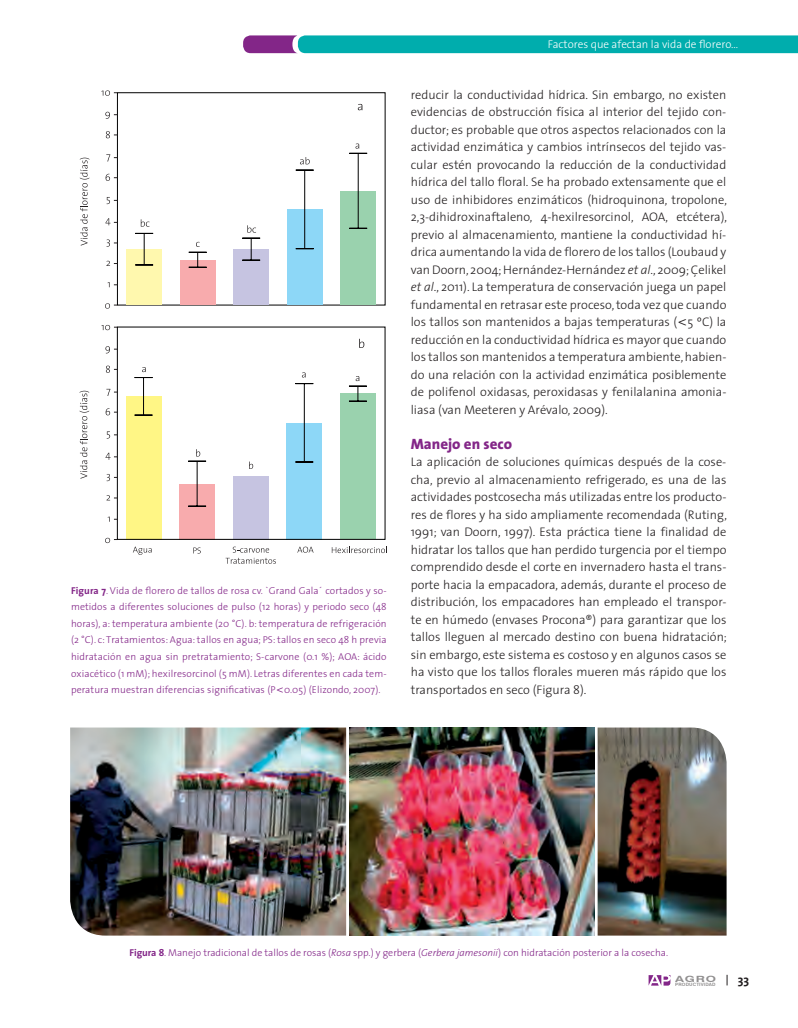
<style>
.page{position:relative;width:798px;height:1028px;background:#fff}
.page>*{position:absolute;margin:0;border:0;box-sizing:border-box;transform-origin:0 0}
.t1{font:800 15px "The Sans 8";color:#832688}
.t2{font:300 12.5px/17.5px "The Sans 3";color:#231f20;text-align:justify}
.t3{font:12.5px "The Sans 7 Bold Plain";color:#231f20}
.t4{font:300 11.25px "The Sans 3";color:#fff}
.t5{font:300 10px/16.5px "The Sans 3";color:#832688;text-align:justify}
.t6{font:700 8.62px "Swiss 721 BT";color:#231f20;scale:1.52 1}
.t7{font:700 4.5px "Swiss 721 BT";letter-spacing:.03em;color:#231f20}
.s1{font-family:"The Sans 7 Bold Plain";font-weight:400}
.s2{font-style:italic}
</style>
<div class="page">
<svg style="left:648px;top:975px;width:22px;height:10px"></svg>
<svg style="left:243px;top:35px;width:554px;height:18px;background:#15a4ac"></svg>
<div style="left:340px;top:191px;width:36px;height:114px;background:#9ad2ae"></div>
<hr style="left:358px;top:153px;width:1px;height:75px;background:#000">
<svg style="left:349px;top:228px;width:18px;height:1px"></svg>
<div style="left:233px;top:249px;width:36px;height:56px;background:#c6c4e1"></div>
<div style="left:287px;top:209px;width:35px;height:96px;background:#8dd7f7"></div>
<svg style="left:296px;top:170px;width:17px;height:1px"></svg>
<hr style="left:304px;top:170px;width:1px;height:79px;background:#000">
<svg style="left:296px;top:248px;width:17px;height:1px"></svg>
<div style="left:180px;top:260px;width:35px;height:45px;background:#f8abad"></div>
<div style="left:126px;top:249px;width:36px;height:56px;background:#fff8ae"></div>
<svg style="left:135px;top:233px;width:18px;height:1px"></svg>
<hr style="left:144px;top:233px;width:1px;height:32px;background:#000">
<svg style="left:135px;top:265px;width:18px;height:1px"></svg>
<svg style="left:101px;top:90px;width:16px;height:6px"></svg>
<svg style="left:105px;top:112px;width:12px;height:7px"></svg>
<svg style="left:106px;top:131px;width:11px;height:7px"></svg>
<svg style="left:106px;top:154px;width:11px;height:7px"></svg>
<svg style="left:105px;top:174px;width:12px;height:7px"></svg>
<svg style="left:107px;top:197px;width:10px;height:7px"></svg>
<svg style="left:105px;top:218px;width:12px;height:7px"></svg>
<svg style="left:106px;top:239px;width:11px;height:8px"></svg>
<svg style="left:106px;top:261px;width:11px;height:5px"></svg>
<svg style="left:107px;top:282px;width:10px;height:5px"></svg>
<svg style="left:105px;top:303px;width:12px;height:6px"></svg>
<svg style="left:141px;top:219px;width:8px;height:8px"></svg>
<svg style="left:189px;top:242px;width:17px;height:26px"></svg>
<svg style="left:242px;top:225px;width:18px;height:36px"></svg>
<svg style="left:300px;top:157px;width:9px;height:7px"></svg>
<svg style="left:349px;top:143px;width:18px;height:11px"></svg>
<svg style="left:80px;top:158px;width:9px;height:88px"></svg>
<svg style="left:357px;top:104px;width:5px;height:6px"></svg>
<svg style="left:117px;top:327px;width:268px;height:212px"></svg>
<svg style="left:101px;top:325px;width:16px;height:5px"></svg>
<svg style="left:105px;top:346px;width:12px;height:7px"></svg>
<svg style="left:106px;top:365px;width:11px;height:8px"></svg>
<svg style="left:106px;top:389px;width:11px;height:7px"></svg>
<svg style="left:106px;top:408px;width:11px;height:7px"></svg>
<svg style="left:107px;top:431px;width:10px;height:7px"></svg>
<svg style="left:105px;top:453px;width:12px;height:7px"></svg>
<svg style="left:107px;top:474px;width:10px;height:7px"></svg>
<svg style="left:106px;top:495px;width:11px;height:5px"></svg>
<svg style="left:108px;top:516px;width:9px;height:6px"></svg>
<svg style="left:105px;top:538px;width:12px;height:5px"></svg>
<svg style="left:133px;top:546px;width:19px;height:9px"></svg>
<svg style="left:193px;top:547px;width:8px;height:6px"></svg>
<svg style="left:233px;top:546px;width:36px;height:6px"></svg>
<svg style="left:225px;top:558px;width:51px;height:6px"></svg>
<svg style="left:297px;top:546px;width:16px;height:6px"></svg>
<svg style="left:332px;top:546px;width:55px;height:7px"></svg>
<svg style="left:142px;top:367px;width:4px;height:5px"></svg>
<svg style="left:188px;top:449px;width:18px;height:13px"></svg>
<svg style="left:249px;top:461px;width:4px;height:8px"></svg>
<svg style="left:302px;top:372px;width:3px;height:5px"></svg>
<svg style="left:349px;top:376px;width:17px;height:26px"></svg>
<svg style="left:79px;top:391px;width:10px;height:88px"></svg>
<svg style="left:359px;top:339px;width:5px;height:9px"></svg>
<img style="left:70px;top:727px;width:276px;height:208px">
<img style="left:349px;top:727px;width:245px;height:208px">
<img style="left:597px;top:727px;width:129px;height:208px">
<p class="t5" style="left:71px;top:582px;width:317px"><span class="s1">Figura 7</span>. Vida de florero de tallos de rosa cv. `Grand Gala´ cortados y so&shy;metidos a diferentes soluciones de pulso (12 horas) y periodo seco (48 horas), a: temperatura ambiente (20 °C). b: temperatura de refrigeración (2 °C). c: Tratamientos: Agua: tallos en agua; PS: tallos en seco 48 h previa hidratación en agua sin pretratamiento; S-carvone (0.1 %); AOA: ácido oxiacético (1 mM); hexilresorcinol (5 mM). Letras diferentes en cada tem&shy;peratura muestran diferencias significativas (P 0.05) (Elizondo, 2007).</p>
<p class="t4" style="left:547px;top:35px;width:192px">Factores que afectan la vida de florero...</p>
<p class="t2" style="left:410px;top:85px;width:317px">reducir la conductividad hídrica. Sin embargo, no existen evidencias de obstrucción física al interior del tejido con&shy;ductor; es probable que otros aspectos relacionados con la actividad enzimática y cambios intrínsecos del tejido vas&shy;cular estén provocando la reducción de la conductividad hídrica del tallo floral. Se ha probado extensamente que el uso de inhibidores enzimáticos (hidroquinona, tropolone, 2,3-dihidroxinaftaleno, 4-hexilresorcinol, AOA, etcétera), previo al almacenamiento, mantiene la conductividad hí&shy;drica aumentando la vida de florero de los tallos (Loubaud y van Doorn, 2004; Hernández-Hernández <span class="s2">et al</span>., 2009; Çelikel <span class="s2">et al</span>., 2011). La temperatura de conservación juega un papel fundamental en retrasar este proceso, toda vez que cuando los tallos son mantenidos a bajas temperaturas ( 5 ºC) la reducción en la conductividad hídrica es mayor que cuando los tallos son mantenidos a temperatura ambiente, habien&shy;do una relación con la actividad enzimática posiblemente de polifenol oxidasas, peroxidasas y fenilalanina amonia&shy;liasa (van Meeteren y Arévalo, 2009).</p>
<p class="t1" style="left:410px;top:431px;width:103px">Manejo en seco</p>
<p class="t2" style="left:410px;top:453px;width:317px">La aplicación de soluciones químicas después de la cose&shy;cha, previo al almacenamiento refrigerado, es una de las actividades postcosecha más utilizadas entre los producto&shy;res de flores y ha sido ampliamente recomendada (Ruting, 1991; van Doorn, 1997). Esta práctica tiene la finalidad de hidratar los tallos que han perdido turgencia por el tiempo comprendido desde el corte en invernadero hasta el trans&shy;porte hacia la empacadora, además, durante el proceso de distribución, los empacadores han empleado el transpor&shy;te en húmedo (envases Procona®) para garantizar que los tallos lleguen al mercado destino con buena hidratación; sin embargo, este sistema es costoso y en algunos casos se ha visto que los tallos florales mueren más rápido que los transportados en seco (Figura 8).</p>
<p class="t5" style="left:129px;top:943px;width:540px"><span class="s1">Figura 8</span>. Manejo tradicional de tallos de rosas (<span class="s2">Rosa</span> spp.) y gerbera (<span class="s2">Gerbera jamesonii</span>) con hidratación posterior a la cosecha.</p>
<p class="t6" style="left:675px;top:973px;width:28px">AGRO</p>
<p class="t7" style="left:675px;top:981px;width:42px">PRODUCTIVIDAD</p>
<p class="t3" style="left:737px;top:969px;width:13px">33</p>
</div>
